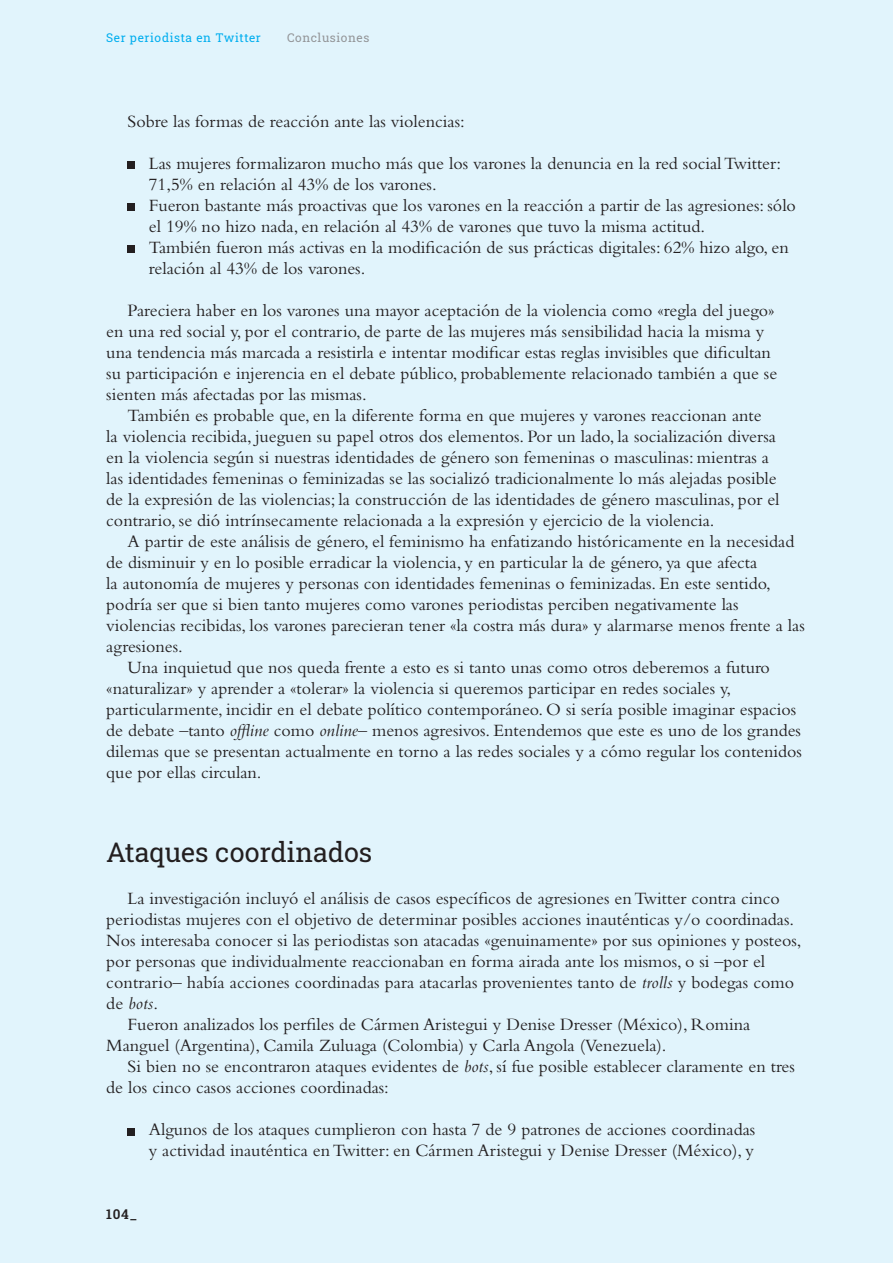
<style>
.page{position:relative;width:893px;height:1263px;background:#e1f4fc}
.page>*{position:absolute;margin:0;border:0;box-sizing:border-box;transform-origin:0 0}
.subtitulos{font:27px "Roboto Slab";color:#231f20}
.texto_corrido{font:18px/21px "Bembo Std";color:#231f20}
.t1{font:600 13.5px "Roboto Slab";color:#231f20}
.t2{font:12px "Roboto Slab";letter-spacing:.05em;color:#00aeef}
.t3{font:12px "Roboto Slab";letter-spacing:.05em;color:#939598}
.s1{font-style:italic}
</style>
<div class="page">
<div style="left:128px;top:162px;width:7px;height:7px;background:#231f20"></div>
<div style="left:128px;top:204px;width:7px;height:7px;background:#231f20"></div>
<div style="left:128px;top:246px;width:7px;height:7px;background:#231f20"></div>
<div style="left:128px;top:1128px;width:7px;height:7px;background:#231f20"></div>
<p class="t2" style="left:106px;top:29px;width:156px">Ser periodista en Twitter</p>
<p class="t3" style="left:287px;top:29px;width:84px">Conclusiones</p>
<p class="texto_corrido" style="left:128px;top:111px;width:339px">Sobre las formas de reacción ante las violencias:</p>
<p class="texto_corrido" style="left:149px;top:153px;width:634px">Las mujeres formalizaron mucho más que los varones la denuncia en la red social Twitter:<br>71,5% en relación al 43% de los varones.</p>
<p class="texto_corrido" style="left:149px;top:195px;width:649px">Fueron bastante más proactivas que los varones en la reacción a partir de las agresiones: sólo el 19% no hizo nada, en relación al 43% de varones que tuvo la misma actitud.</p>
<p class="texto_corrido" style="left:149px;top:237px;width:641px">También fueron más activas en la modificación de sus prácticas digitales: 62% hizo algo, en relación al 43% de los varones.</p>
<p class="texto_corrido" style="left:106px;top:300px;width:672px;text-indent:21px">Pareciera haber en los varones una mayor aceptación de la violencia como «regla del juego» en una red social y, por el contrario, de parte de las mujeres más sensibilidad hacia la misma y una tendencia más marcada a resistirla e intentar modificar estas reglas invisibles que dificultan su participación e injerencia en el debate público, probablemente relacionado también a que se sienten más afectadas por las mismas.</p>
<p class="texto_corrido" style="left:106px;top:405px;width:675px;text-indent:21px">También es probable que, en la diferente forma en que mujeres y varones reaccionan ante<br>la violencia recibida, jueguen su papel otros dos elementos. Por un lado, la socialización diversa en la violencia según si nuestras identidades de género son femeninas o masculinas: mientras a las identidades femeninas o feminizadas se las socializó tradicionalmente lo más alejadas posible de la expresión de las violencias; la construcción de las identidades de género masculinas, por el contrario, se dió intrínsecamente relacionada a la expresión y ejercicio de la violencia.</p>
<p class="texto_corrido" style="left:106px;top:531px;width:700px;text-indent:21px">A partir de este análisis de género, el feminismo ha enfatizando históricamente en la necesidad de disminuir y en lo posible erradicar la violencia, y en particular la de género, ya que afecta<br>la autonomía de mujeres y personas con identidades femeninas o feminizadas. En este sentido, podría ser que si bien tanto mujeres como varones periodistas perciben negativamente las violencias recibidas, los varones parecieran tener «la costra más dura» y alarmarse menos frente a las agresiones.</p>
<p class="texto_corrido" style="left:106px;top:657px;width:697px;text-indent:21px">Una inquietud que nos queda frente a esto es si tanto unas como otros deberemos a futuro «naturalizar» y aprender a «tolerar» la violencia si queremos participar en redes sociales y, particularmente, incidir en el debate político contemporáneo. O si sería posible imaginar espacios de debate –tanto <span class="s1">offline</span> como <span class="s1">online</span>– menos agresivos. Entendemos que este es uno de los grandes dilemas que se presentan actualmente en torno a las redes sociales y a cómo regular los contenidos que por ellas circulan.</p>
<p class="subtitulos" style="left:106px;top:834px;width:268px">Ataques coordinados</p>
<p class="texto_corrido" style="left:106px;top:888px;width:697px;text-indent:21px">La investigación incluyó el análisis de casos específicos de agresiones en Twitter contra cinco periodistas mujeres con el objetivo de determinar posibles acciones inauténticas y/o coordinadas.<br>Nos interesaba conocer si las periodistas son atacadas «genuinamente» por sus opiniones y posteos, por personas que individualmente reaccionaban en forma airada ante los mismos, o si –por el contrario– había acciones coordinadas para atacarlas provenientes tanto de <span class="s1">trolls</span> y bodegas como de <span class="s1">bots</span>.</p>
<p class="texto_corrido" style="left:106px;top:1014px;width:645px;text-indent:21px">Fueron analizados los perfiles de Cármen Aristegui y Denise Dresser (México), Romina<br>Manguel (Argentina), Camila Zuluaga (Colombia) y Carla Angola (Venezuela).</p>
<p class="texto_corrido" style="left:106px;top:1056px;width:690px;text-indent:21px">Si bien no se encontraron ataques evidentes de <span class="s1">bots</span>, sí fue posible establecer claramente en tres de los cinco casos acciones coordinadas:</p>
<p class="texto_corrido" style="left:149px;top:1119px;width:608px">Algunos de los ataques cumplieron con hasta 7 de 9 patrones de acciones coordinadas y actividad inauténtica en Twitter: en Cármen Aristegui y Denise Dresser (México), y</p>
<p class="t1" style="left:106px;top:1205px;width:32px">104_</p>
</div>
